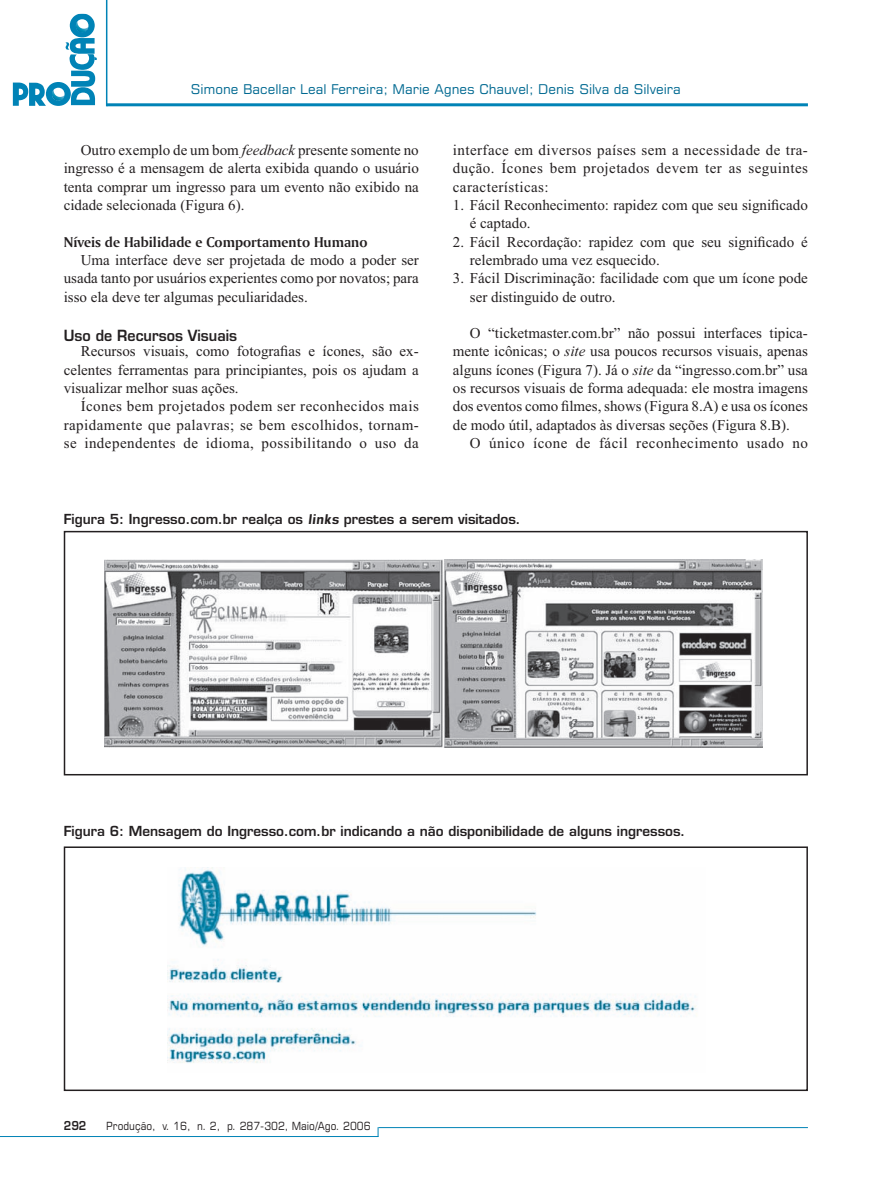
<style>
.page{position:relative;width:893px;height:1191px;background:#fff}
.page>*{position:absolute;margin:0;border:0;box-sizing:border-box;transform-origin:0 0}
.t1{font:15px/18.3px "Times";color:#231f20}
.t2{font:15px "Times";letter-spacing:.03em;color:#231f20}
.t3{font:15px "Times";letter-spacing:.035em;color:#231f20}
.t4{font:15px "Amerigo BT Bold A";color:#231f20}
.t5{font:13.5px "Square 721 Dm Normal";color:#231f20}
.t6{font:13.5px "Square 721 BT";color:#006991}
.t7{font:12px "Square 721 Dm Normal";color:#231f20;scale:.9 1}
.t8{font:11.25px "Square 721 BT";color:#231f20;scale:.9 1}
.s1{font-style:italic}
.s2{font-family:"Square 721 Dm Normal"}
.s3{font-family:"Square 721 Dm";font-style:italic}
</style>
<div class="page">
<hr style="left:107px;top:103px;width:701px;height:3px;background:#0083b6">
<hr style="left:106px;top:0;width:1px;height:106px;background:#0083b6">
<hr style="left:378px;top:1127px;width:430px;height:1px;background:#0083b6">
<svg style="left:13px;top:13px;width:84px;height:93px"></svg>
<hr style="left:0;top:1136px;width:378px;height:1px;background:#0083b6">
<svg style="left:63px;top:530px;width:745px;height:561px"></svg>
<img style="left:167px;top:867px;width:538px;height:205px">
<p class="t6" style="left:191px;top:84px;width:492px">Simone Bacellar Leal Ferreira; Marie Agnes Chauvel; Denis Silva da Silveira</p>
<p class="t1" style="left:64px;top:142px;width:357px;text-align:justify;text-indent:17px">Outro exemplo de um bom <span class="s1">feedback</span> presente somente no ingresso é a mensagem de alerta exibida quando o usuário tenta comprar um ingresso para um evento não exibido na cidade selecionada (Figura 6).</p>
<p class="t4" style="left:64px;top:236px;width:305px">Níveis de Habilidade e Comportamento Humano</p>
<p class="t1" style="left:81px;top:252px;width:340px">Uma interface deve ser projetada de modo a poder ser</p>
<p class="t1" style="left:64px;top:270px;width:357px">usada tanto por usuários experientes como por novatos; para</p>
<p class="t1" style="left:64px;top:289px;width:246px">isso ela deve ter algumas peculiaridades.</p>
<p class="t1" style="left:81px;top:330px;width:340px;line-height:15.3px;text-indent:-17px"><span class="s2">Uso de Recursos Visuais<br></span>Recursos visuais, como fotografias e ícones, são ex-</p>
<p class="t1" style="left:64px;top:362px;width:357px">celentes ferramentas para principiantes, pois os ajudam a</p>
<p class="t1" style="left:64px;top:380px;width:176px">visualizar melhor suas ações.</p>
<p class="t2" style="left:81px;top:401px;width:340px">Ícones bem projetados podem ser reconhecidos mais</p>
<p class="t2" style="left:64px;top:419px;width:357px">rapidamente que palavras; se bem escolhidos, tornam-</p>
<p class="t2" style="left:64px;top:437px;width:357px">se independentes de idioma, possibilitando o uso da</p>
<p class="t1" style="left:453px;top:142px;width:357px;text-align:justify">interface em diversos países sem a necessidade de tra&shy;dução. Ícones bem projetados devem ter as seguintes características:</p>
<p class="t1" style="left:470px;top:197px;width:340px;text-indent:-17px">1. Fácil Reconhecimento: rapidez com que seu significado é captado.</p>
<p class="t1" style="left:470px;top:234px;width:340px;text-indent:-17px">2. Fácil Recordação: rapidez com que seu significado é relembrado uma vez esquecido.</p>
<p class="t1" style="left:470px;top:270px;width:340px;text-indent:-17px">3. Fácil Discriminação: facilidade com que um ícone pode ser distinguido de outro.</p>
<p class="t1" style="left:470px;top:325px;width:340px">O “ticketmaster.com.br” não possui interfaces tipica-</p>
<p class="t1" style="left:453px;top:344px;width:357px">mente icônicas; o <span class="s1">site</span> usa poucos recursos visuais, apenas</p>
<p class="t1" style="left:453px;top:362px;width:357px">alguns ícones (Figura 7). Já o <span class="s1">site</span> da “ingresso.com.br” usa</p>
<p class="t1" style="left:453px;top:380px;width:357px">os recursos visuais de forma adequada: ele mostra imagens</p>
<p class="t1" style="left:453px;top:398px;width:357px">dos eventos como filmes, shows (Figura 8.A) e usa os ícones</p>
<p class="t1" style="left:453px;top:417px;width:339px">de modo útil, adaptados às diversas seções (Figura 8.B).</p>
<p class="t3" style="left:470px;top:437px;width:340px">O único ícone de fácil reconhecimento usado no</p>
<p class="t5" style="left:64px;top:513px;width:458px">Figura 5: Ingresso.com.br realça os <span class="s3">links</span> prestes a serem visitados.</p>
<p class="t5" style="left:64px;top:826px;width:623px">Figura 6: Mensagem do Ingresso.com.br indicando a não disponibilidade de alguns ingressos.</p>
<p class="t7" style="left:64px;top:1121px;width:27px">292</p>
<p class="t8" style="left:106px;top:1121px;width:295px">Produção, v. 16, n. 2, p. 287-302, Maio/Ago. 2006</p>
</div>
